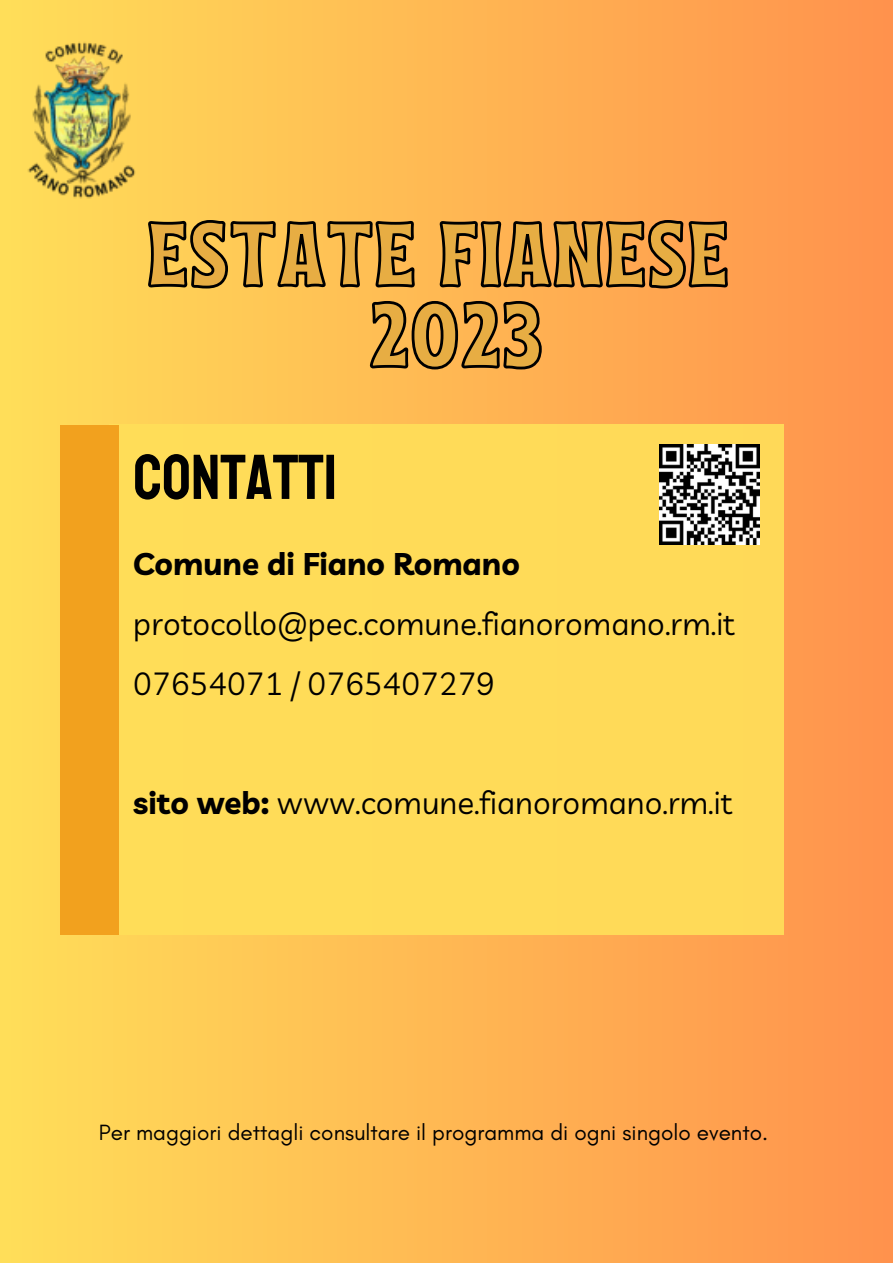
<style>
.page{position:relative;width:893px;height:1264px;background:#fff}
.page>*{position:absolute;margin:0;border:0;box-sizing:border-box;transform-origin:0 0}
.t1{font:89.85px/81px "Ayr Tropika Island Int";letter-spacing:.035em;color:#e7ad43;text-align:center}
.t2{font:63.45px "Staatliches";color:#000}
.t3{font:31.2px "Livvic";color:#000}
.t4{font:700 31.2px "Livvic";color:#000}
.t5{font:22.5px "Glacial Indifference";color:#000}
.s1{font-weight:700}
</style>
<div class="page">
<div style="left:0;top:0;width:892px;height:1262px;background:linear-gradient(to right,#ffde59,#ff924d)"></div>
<div style="left:109px;top:425px;width:674px;height:509px;background:#ffde59"></div>
<img style="left:659px;top:445px;width:100px;height:100px">
<div style="left:60px;top:425px;width:58px;height:509px;background:#f2a11e"></div>
<img style="left:19px;top:33px;width:128px;height:192px">
<svg style="left:147px;top:215px;width:582px;height:75px;background:#c89141"></svg>
<svg style="left:368px;top:299px;width:175px;height:72px;background:#c58d40"></svg>
<p class="t1" style="left:148px;top:205px;width:581px">ESTATE FIANESE<br>2023</p>
<p class="t2" style="left:133px;top:438px;width:205px">CONTATTI</p>
<p class="t4" style="left:133px;top:544px;width:388px">Comune di Fiano Romano</p>
<p class="t3" style="left:133px;top:603px;width:603px">protocollo@pec.comune.fianoromano.rm.it</p>
<p class="t3" style="left:133px;top:663px;width:363px">07654071 / 0765407279</p>
<p class="t3" style="left:133px;top:782px;width:600px"><span class="s1">sito web:</span> www.comune.fianoromano.rm.it</p>
<p class="t5" style="left:99px;top:1118px;width:670px">Per maggiori dettagli consultare il programma di ogni singolo evento.</p>
</div>
